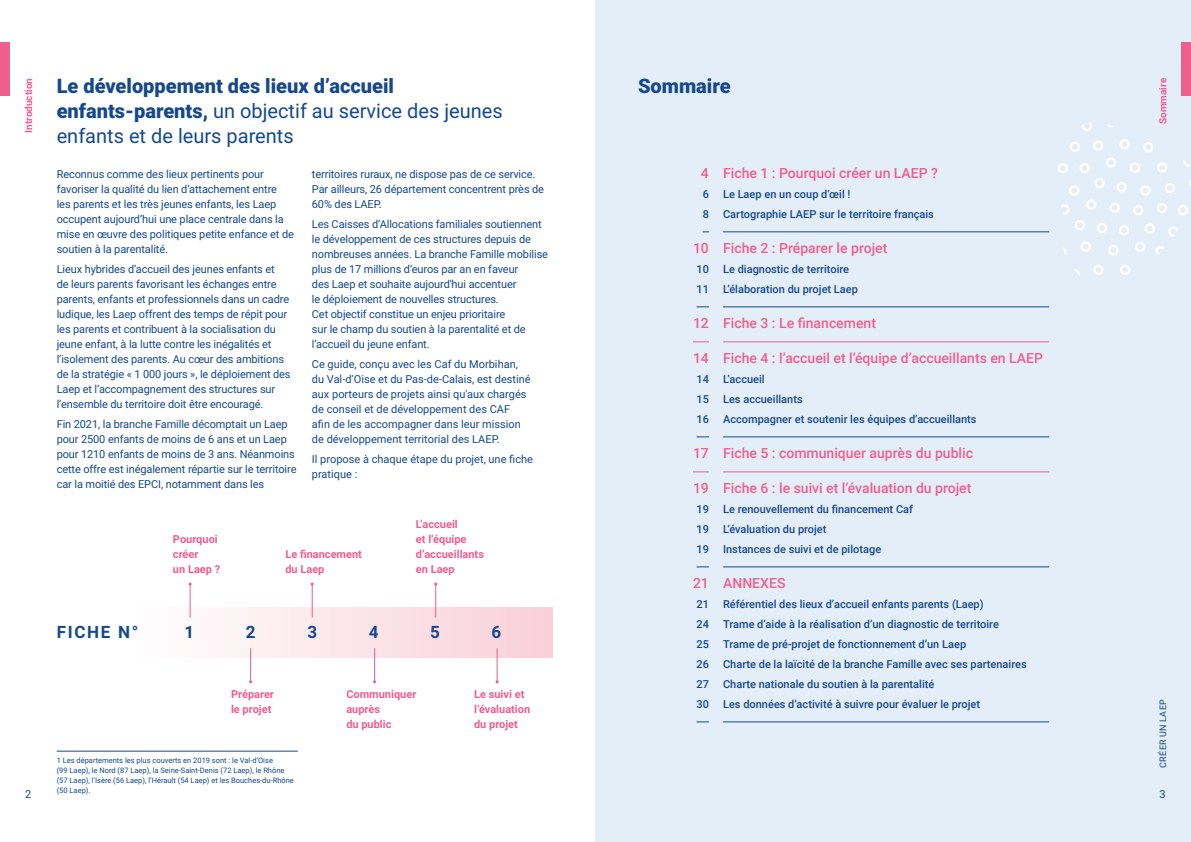
<style>
.page{position:relative;width:1191px;height:842px;background:#fff}
.page>*{position:absolute;margin:0;border:0;box-sizing:border-box;transform-origin:0 0}
.t1{font:20px/25px "Roboto";color:#16488b}
.t2{font:900 20px "Roboto";color:#16488b}
.t3{font:700 17px "Roboto";letter-spacing:.1em;color:#16488b}
.t4{font:500 14px "Roboto";color:#f05e8d}
.t5{font:11px/15px "Roboto";letter-spacing:-.01em;color:#16488b}
.t6{font:500 11px/20px "Roboto";color:#16488b}
.t7{font:700 11px/15px "Roboto";color:#f05e8d}
.t8{font:700 10px "Roboto";color:#f05e8d}
.t9{font:9px "Roboto";letter-spacing:.025em;color:#16488b}
.t10{font:7.5px/10px "Roboto";color:#16488b}
.s1{font-weight:900}
</style>
<div class="page">
<div style="left:595px;top:0;width:596px;height:842px;background:#e4eef8"></div>
<svg style="left:1074px;top:269px;width:5px;height:6px"></svg>
<svg style="left:1082px;top:123px;width:10px;height:8px"></svg>
<svg style="left:1093px;top:265px;width:10px;height:10px"></svg>
<svg style="left:1058px;top:139px;width:133px;height:116px"></svg>
<svg style="left:1120px;top:265px;width:10px;height:10px"></svg>
<div style="left:1181px;top:43px;width:10px;height:53px;background:#f05e8d"></div>
<div style="left:0;top:43px;width:9px;height:53px;background:#f05e8d"></div>
<div style="left:135px;top:608px;width:418px;height:50px;background:linear-gradient(to right,#fefefe,#f9cfd9)"></div>
<hr style="left:723px;top:232px;width:326px;height:1px;background:#16488b">
<hr style="left:723px;top:307px;width:326px;height:1px;background:#16488b">
<hr style="left:723px;top:342px;width:326px;height:1px;background:#f05e8d">
<hr style="left:723px;top:437px;width:326px;height:1px;background:#16488b">
<hr style="left:723px;top:472px;width:326px;height:1px;background:#f05e8d">
<hr style="left:723px;top:567px;width:326px;height:1px;background:#16488b">
<hr style="left:723px;top:722px;width:326px;height:1px;background:#16488b">
<svg style="left:696px;top:307px;width:13px;height:1px"></svg>
<svg style="left:693px;top:342px;width:16px;height:1px"></svg>
<svg style="left:696px;top:437px;width:13px;height:1px"></svg>
<svg style="left:693px;top:472px;width:16px;height:1px"></svg>
<svg style="left:696px;top:567px;width:13px;height:1px"></svg>
<svg style="left:696px;top:722px;width:13px;height:1px"></svg>
<hr style="left:57px;top:751px;width:241px;height:1px;background:#16488b">
<hr style="left:190px;top:584px;width:1px;height:34px;background:#f05e8d">
<hr style="left:312px;top:584px;width:1px;height:34px;background:#f05e8d">
<hr style="left:435px;top:584px;width:1px;height:34px;background:#f05e8d">
<hr style="left:250px;top:648px;width:1px;height:34px;background:#f05e8d">
<hr style="left:374px;top:648px;width:1px;height:34px;background:#f05e8d">
<hr style="left:497px;top:648px;width:1px;height:34px;background:#f05e8d">
<p class="t8" style="left:22px;top:133px;width:56px;rotate:-90deg">Introduction</p>
<p class="t1" style="left:57px;top:72px;width:447px"><span class="s1">Le développement des lieux d’accueil enfants-parents,</span> un objectif au service des jeunes enfants et de leurs parents</p>
<p class="t2" style="left:638px;top:71px;width:94px">Sommaire</p>
<p class="t8" style="left:1155px;top:124px;width:48px;rotate:-90deg">Sommaire</p>
<p class="t4" style="left:723px;top:163px;width:216px">Fiche 1 : Pourquoi créer un LAEP ?</p>
<p class="t6" style="left:723px;top:183px;width:212px">Le Laep en un coup d’œil !<br>Cartographie LAEP sur le territoire français</p>
<p class="t4" style="left:723px;top:238px;width:166px">Fiche 2 : Préparer le projet</p>
<p class="t6" style="left:723px;top:258px;width:136px">Le diagnostic de territoire<br>L’élaboration du projet Laep</p>
<p class="t4" style="left:723px;top:313px;width:154px">Fiche 3 : Le financement</p>
<p class="t4" style="left:723px;top:348px;width:321px">Fiche 4 : l’accueil et l’équipe d’accueillants en LAEP</p>
<p class="t6" style="left:723px;top:368px;width:255px">L’accueil<br>Les accueillants<br>Accompagner et soutenir les équipes d’accueillants</p>
<p class="t4" style="left:723px;top:443px;width:251px">Fiche 5 : communiquer auprès du public</p>
<p class="t4" style="left:723px;top:478px;width:250px">Fiche 6 : le suivi et l’évaluation du projet</p>
<p class="t6" style="left:723px;top:498px;width:191px">Le renouvellement du financement Caf<br>L’évaluation du projet<br>Instances de suivi et de pilotage</p>
<p class="t4" style="left:723px;top:573px;width:64px">ANNEXES</p>
<p class="t6" style="left:723px;top:593px;width:305px">Référentiel des lieux d’accueil enfants parents (Laep)<br>Trame d’aide à la réalisation d’un diagnostic de territoire Trame de pré-projet de fonctionnement d’un Laep<br>Charte de la laïcité de la branche Famille avec ses partenaires Charte nationale du soutien à la parentalité<br>Les données d’activité à suivre pour évaluer le projet</p>
<p class="t4" style="left:701px;top:163px;width:9px">4</p>
<p class="t6" style="left:702px;top:183px;width:8px">6<br>8</p>
<p class="t4" style="left:693px;top:238px;width:17px">10</p>
<p class="t6" style="left:696px;top:258px;width:14px">10<br>11</p>
<p class="t4" style="left:693px;top:313px;width:17px">12</p>
<p class="t4" style="left:693px;top:348px;width:17px">14</p>
<p class="t6" style="left:696px;top:368px;width:14px;text-align:justify">14<br>15<br>16</p>
<p class="t4" style="left:693px;top:443px;width:17px">17</p>
<p class="t4" style="left:693px;top:478px;width:17px">19</p>
<p class="t6" style="left:696px;top:498px;width:14px;text-align:justify">19<br>19<br>19</p>
<p class="t4" style="left:693px;top:573px;width:17px">21</p>
<p class="t6" style="left:696px;top:593px;width:14px;text-align:justify">21<br>24<br>25<br>26<br>27<br>30</p>
<p class="t5" style="left:57px;top:166px;width:239px">Reconnus comme des lieux pertinents pour favoriser la qualité du lien d’attachement entre<br>les parents et les très jeunes enfants, les Laep occupent aujourd’hui une place centrale dans la mise en œuvre des politiques petite enfance et de soutien à la parentalité.</p>
<p class="t5" style="left:57px;top:261px;width:235px">Lieux hybrides d’accueil des jeunes enfants et<br>de leurs parents favorisant les échanges entre parents, enfants et professionnels dans un cadre ludique, les Laep offrent des temps de répit pour les parents et contribuent à la socialisation du jeune enfant, à la lutte contre les inégalités et l’isolement des parents. Au cœur des ambitions de la stratégie « 1 000 jours », le déploiement des Laep et l’accompagnement des structures sur l’ensemble du territoire doit être encouragé.</p>
<p class="t5" style="left:57px;top:416px;width:241px">Fin 2021, la branche Famille décomptait un Laep pour 2500 enfants de moins de 6 ans et un Laep pour 1210 enfants de moins de 3 ans. Néanmoins cette offre est inégalement répartie sur le territoire car la moitié des EPCI, notamment dans les</p>
<p class="t5" style="left:312px;top:166px;width:234px">territoires ruraux, ne dispose pas de ce service.<br>Par ailleurs, 26 département concentrent près de<br>60% des LAEP.</p>
<p class="t5" style="left:312px;top:216px;width:238px">Les Caisses d’Allocations familiales soutiennent le développement de ces structures depuis de nombreuses années. La branche Famille mobilise plus de 17 millions d’euros par an en faveur<br>des Laep et souhaite aujourd'hui accentuer<br>le déploiement de nouvelles structures.<br>Cet objectif constitue un enjeu prioritaire<br>sur le champ du soutien à la parentalité et de l’accueil du jeune enfant.</p>
<p class="t5" style="left:312px;top:356px;width:220px">Ce guide, conçu avec les Caf du Morbihan, du Val-d’Oise et du Pas-de-Calais, est destiné aux porteurs de projets ainsi qu'aux chargés de conseil et de développement des CAF afin de les accompagner dans leur mission de développement territorial des LAEP.</p>
<p class="t5" style="left:312px;top:451px;width:223px">Il propose à chaque étape du projet, une fiche pratique :</p>
<p class="t7" style="left:416px;top:516px;width:70px">L’accueil<br>et l’équipe d’accueillants en Laep</p>
<p class="t7" style="left:173px;top:531px;width:49px">Pourquoi créer<br>un Laep ?</p>
<p class="t7" style="left:285px;top:546px;width:78px">Le financement du Laep</p>
<p class="t3" style="left:57px;top:620px;width:83px">FICHE N°</p>
<p class="t3" style="left:185px;top:620px;width:11px">1</p>
<p class="t3" style="left:246px;top:620px;width:11px">2</p>
<p class="t3" style="left:307px;top:620px;width:11px">3</p>
<p class="t3" style="left:369px;top:620px;width:11px">4</p>
<p class="t3" style="left:430px;top:620px;width:11px">5</p>
<p class="t3" style="left:491px;top:620px;width:11px">6</p>
<p class="t7" style="left:231px;top:686px;width:44px">Préparer le projet</p>
<p class="t7" style="left:346px;top:686px;width:72px">Communiquer auprès<br>du public</p>
<p class="t7" style="left:474px;top:686px;width:58px">Le suivi et l’évaluation du projet</p>
<p class="t9" style="left:1156px;top:768px;width:70px;rotate:-90deg">CRÉER UN LAEP</p>
<p class="t10" style="left:57px;top:755px;width:239px">1 Les départements les plus couverts en 2019 sont : le Val-d’Oise<br>(99 Laep), le Nord (87 Laep), la Seine-Saint-Denis (72 Laep), le Rhône (57 Laep), l’Isère (56 Laep), l’Hérault (54 Laep) et les Bouches-du-Rhône (50 Laep).</p>
<p class="t5" style="left:25px;top:786px;width:8px">2</p>
<p class="t5" style="left:1159px;top:786px;width:8px">3</p>
</div>
